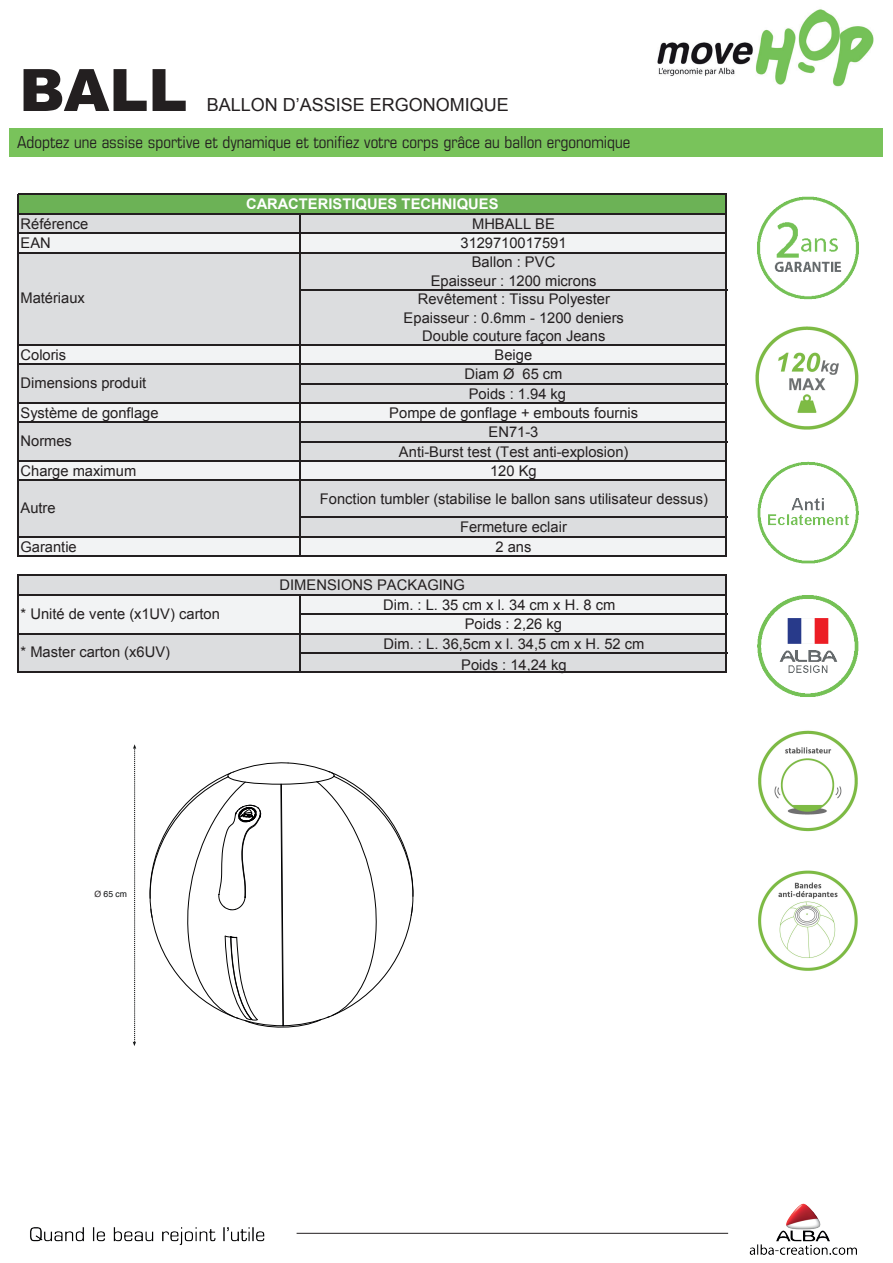
<style>
.page{position:relative;width:893px;height:1263px;background:#fff}
.page>*{position:absolute;margin:0;border:0;box-sizing:border-box;transform-origin:0 0}
.t1{font:900 58.5px "Arial";color:#231f20}
.t2{font:18px "Arial";color:#231f20}
.t3{font:condensed 16.5px "Eurostile LT Std";color:#231f20}
.t4{font:14.7px/18.6px "Arial";color:#231f20;text-align:center}
.t5{font:700 14.7px "Arial";letter-spacing:.005em;color:#fff}
.t6{font:8.7px "Helvetica";color:#111314}
.s1{color:#231f20}
</style>
<div class="page">
<img style="left:30px;top:1203px;width:827px;height:52px">
<img style="left:657px;top:9px;width:217px;height:78px">
<div style="left:10px;top:129px;width:873px;height:28px;background:#79c35b"></div>
<hr style="left:297px;top:1233px;width:431px;height:1px;background:#231f20">
<img style="left:757px;top:196px;width:102px;height:104px">
<img style="left:757px;top:461px;width:102px;height:103px">
<img style="left:757px;top:595px;width:102px;height:102px">
<svg style="left:149px;top:762px;width:265px;height:266px"></svg>
<svg style="left:133px;top:744px;width:3px;height:302px"></svg>
<div style="left:18px;top:195px;width:708px;height:19px;background:#6cb256"></div>
<div style="left:18px;top:214px;width:708px;height:19px;background:#dcdddf"></div>
<div style="left:18px;top:233px;width:708px;height:20px;background:#f2f3f4"></div>
<div style="left:18px;top:252px;width:708px;height:93px;background:#dcdddf"></div>
<div style="left:18px;top:345px;width:708px;height:19px;background:#f2f3f4"></div>
<div style="left:18px;top:364px;width:708px;height:39px;background:#dcdddf"></div>
<div style="left:18px;top:403px;width:708px;height:19px;background:#f2f3f4"></div>
<div style="left:18px;top:422px;width:708px;height:39px;background:#dcdddf"></div>
<div style="left:18px;top:461px;width:708px;height:19px;background:#f2f3f4"></div>
<div style="left:18px;top:480px;width:708px;height:57px;background:#dcdddf"></div>
<div style="left:18px;top:537px;width:708px;height:19px;background:#f2f3f4"></div>
<div style="left:18px;top:575px;width:708px;height:20px;background:#dcdddf"></div>
<div style="left:18px;top:595px;width:708px;height:39px;background:#f2f3f4"></div>
<div style="left:18px;top:633px;width:708px;height:39px;background:#dcdddf"></div>
<hr style="left:17px;top:194px;width:1px;height:363px;background:#231f20">
<hr style="left:726px;top:195px;width:1px;height:362px;background:#231f20">
<hr style="left:300px;top:215px;width:1px;height:342px;background:#231f20">
<hr style="left:17px;top:575px;width:1px;height:98px;background:#231f20">
<hr style="left:726px;top:576px;width:1px;height:97px;background:#231f20">
<hr style="left:300px;top:595px;width:1px;height:78px;background:#231f20">
<hr style="left:18px;top:194px;width:709px;height:1px;background:#231f20">
<hr style="left:18px;top:213px;width:709px;height:1px;background:#231f20">
<hr style="left:18px;top:232px;width:709px;height:2px;background:#231f20">
<hr style="left:18px;top:252px;width:709px;height:1px;background:#231f20">
<hr style="left:301px;top:289px;width:426px;height:1px;background:#231f20">
<hr style="left:18px;top:344px;width:709px;height:2px;background:#231f20">
<hr style="left:18px;top:364px;width:709px;height:1px;background:#231f20">
<hr style="left:301px;top:383px;width:426px;height:1px;background:#231f20">
<hr style="left:18px;top:402px;width:709px;height:2px;background:#231f20">
<hr style="left:18px;top:422px;width:709px;height:1px;background:#231f20">
<hr style="left:301px;top:441px;width:426px;height:1px;background:#231f20">
<hr style="left:18px;top:460px;width:709px;height:2px;background:#231f20">
<hr style="left:18px;top:480px;width:709px;height:1px;background:#231f20">
<hr style="left:301px;top:517px;width:426px;height:1px;background:#231f20">
<hr style="left:18px;top:536px;width:709px;height:1px;background:#231f20">
<hr style="left:18px;top:555px;width:709px;height:2px;background:#231f20">
<hr style="left:18px;top:575px;width:709px;height:1px;background:#231f20">
<hr style="left:18px;top:594px;width:709px;height:1px;background:#231f20">
<hr style="left:301px;top:613px;width:426px;height:2px;background:#231f20">
<hr style="left:18px;top:633px;width:709px;height:1px;background:#231f20">
<hr style="left:301px;top:652px;width:426px;height:1px;background:#231f20">
<hr style="left:18px;top:671px;width:709px;height:2px;background:#231f20">
<img style="left:756px;top:326px;width:102px;height:103px">
<img style="left:758px;top:870px;width:100px;height:101px">
<img style="left:758px;top:730px;width:100px;height:102px">
<h1 class="t1" style="left:19px;top:48px;width:170px">BALL</h1>
<p class="t2" style="left:207px;top:93px;width:304px">BALLON D’ASSISE ERGONOMIQUE</p>
<p class="t3" style="left:17px;top:132px;width:615px">Adoptez une assise sportive et dynamique et tonifiez votre corps grâce au ballon ergonomique</p>
<p class="t5" style="left:246px;top:194px;width:254px">CARACTERISTIQUES TECHNIQUES</p>
<p class="t4" style="left:20px;top:215px;width:69px">Référence</p>
<p class="t4" style="left:472px;top:215px;width:84px">MHBALL BE</p>
<p class="t4" style="left:20px;top:234px;width:32px">EAN</p>
<p class="t4" style="left:404px;top:234px;width:222px">3129710017591<br>Ballon : PVC<br>Epaisseur : 1200 microns<br>Revêtement : Tissu Polyester<br>Epaisseur : 0.6mm - 1200 deniers<br>Double couture façon Jeans</p>
<p class="t4" style="left:20px;top:346px;width:47px">Coloris</p>
<p class="t4" style="left:465px;top:345px;width:103px;line-height:19.4px">Beige<br>Diam Ø 65 cm<br>Poids : 1.94 kg</p>
<p class="t4" style="left:20px;top:404px;width:140px">Système de gonflage</p>
<p class="t4" style="left:389px;top:403px;width:250px;line-height:19.4px">Pompe de gonflage + embouts fournis<br>EN71-3<br>Anti-Burst test (Test anti-explosion)</p>
<p class="t4" style="left:20px;top:462px;width:117px">Charge maximum</p>
<p class="t4" style="left:320px;top:457px;width:390px;line-height:28.2px">120 Kg<br>Fonction tumbler (stabilise le ballon sans utilisateur dessus)<br>Fermeture eclair</p>
<p class="t4" style="left:20px;top:537px;width:58px">Garantie</p>
<p class="t4" style="left:495px;top:537px;width:37px">2 ans</p>
<p class="t4" style="left:20px;top:289px;width:66px">Matériaux</p>
<p class="t4" style="left:20px;top:374px;width:127px">Dimensions produit</p>
<p class="t4" style="left:20px;top:432px;width:53px">Normes</p>
<p class="t4" style="left:20px;top:499px;width:37px">Autre</p>
<p class="t4" style="left:20px;top:604px;width:201px">* Unité de vente (x1UV) carton</p>
<p class="t4" style="left:20px;top:643px;width:151px">* Master carton (x6UV)</p>
<p class="t4" style="left:279px;top:575px;width:187px">DIMENSIONS PACKAGING</p>
<p class="t4" style="left:383px;top:595px;width:234px">Dim. : L. 35 cm x l. 34 cm x H. 8 cm</p>
<p class="t4" style="left:465px;top:615px;width:99px">Poids : 2,26 kg</p>
<p class="t4" style="left:384px;top:634px;width:262px">Dim. : L. 36,5cm x l. 34,5 cm x H. 52 cm</p>
<p class="t4" style="left:461px;top:655px;width:107px">Poids : 14,24 kg</p>
<p class="t6" style="left:95px;top:887px;width:34px"><span class="s1">Ø</span> 65 cm</p>
</div>
